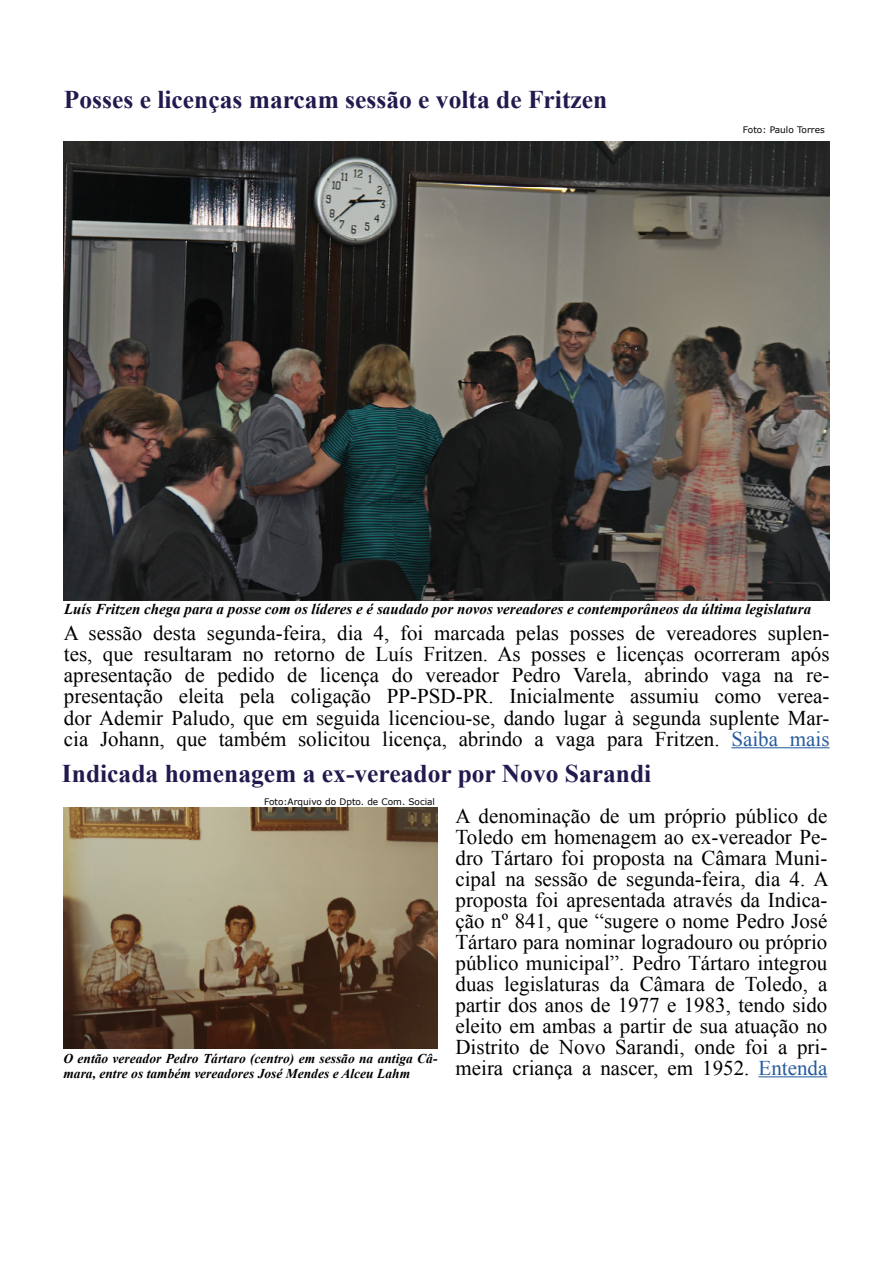
<style>
.page{position:relative;width:893px;height:1263px;background:#fff}
.page>*{position:absolute;margin:0;border:0;box-sizing:border-box;transform-origin:0 0}
.t1{font:700 25.5px "Times New Roman";color:#221a4e}
.t2{font:21px/21px "Times New Roman";color:#000;text-align:justify}
.t3{font:italic 700 15px "Times New Roman";color:#000}
.t4{font:italic 700 13.5px/15px "Times New Roman";color:#000}
.t5{font:9px "Verdana";color:#000}
.s1{color:#275b9b}
</style>
<div class="page">
<hr style="left:731px;top:747px;width:98px;height:1px;background:#275b9b">
<img style="left:64px;top:141px;width:765px;height:459px">
<hr style="left:758px;top:1076px;width:69px;height:1px;background:#275b9b">
<img style="left:63px;top:808px;width:374px;height:241px">
<p class="t1" style="left:64px;top:81px;width:545px">Posses e licenças marcam sessão e volta de Fritzen</p>
<p class="t5" style="left:743px;top:124px;width:83px">Foto: Paulo Torres</p>
<p class="t3" style="left:64px;top:599px;width:749px">Luís Fritzen chega para a posse com os líderes e é saudado por novos vereadores e contemporâneos da última legislatura</p>
<p class="t2" style="left:64px;top:622px;width:767px">A sessão desta segunda-feira, dia 4, foi marcada pelas posses de vereadores suplen&shy;tes, que resultaram no retorno de Luís Fritzen. As posses e licenças ocorreram após apresentação de pedido de licença do vereador Pedro Varela, abrindo vaga na re&shy;presentação eleita pela coligação PP-PSD-PR. Inicialmente assumiu como verea&shy;dor Ademir Paludo, que em seguida licenciou-se, dando lugar à segunda suplente Mar&shy;cia Johann, que também solicitou licença, abrindo a vaga para Fritzen. <span class="s1">Saiba mais</span></p>
<p class="t1" style="left:62px;top:755px;width:591px">Indicada homenagem a ex-vereador por Novo Sarandi</p>
<p class="t2" style="left:455px;top:804px;width:374px">A denominação de um próprio público de Toledo em homenagem ao ex-vereador Pe&shy;dro Tártaro foi proposta na Câmara Muni&shy;cipal na sessão de segunda-feira, dia 4. A proposta foi apresentada através da Indica&shy;ção nº 841, que “sugere o nome Pedro José Tártaro para nominar logradouro ou próprio público municipal”. Pedro Tártaro integrou duas legislaturas da Câmara de Toledo, a partir dos anos de 1977 e 1983, tendo sido eleito em ambas a partir de sua atuação no Distrito de Novo Sarandi, onde foi a pri&shy;meira criança a nascer, em 1952. <span class="s1">Entenda</span></p>
<p class="t5" style="left:264px;top:796px;width:173px">Foto:Arquivo do Dpto. de Com. Social</p>
<p class="t4" style="left:63px;top:1050px;width:376px">O então vereador Pedro Tártaro (centro) em sessão na antiga Câ&shy;mara, entre os também vereadores José Mendes e Alceu Lahm</p>
</div>
